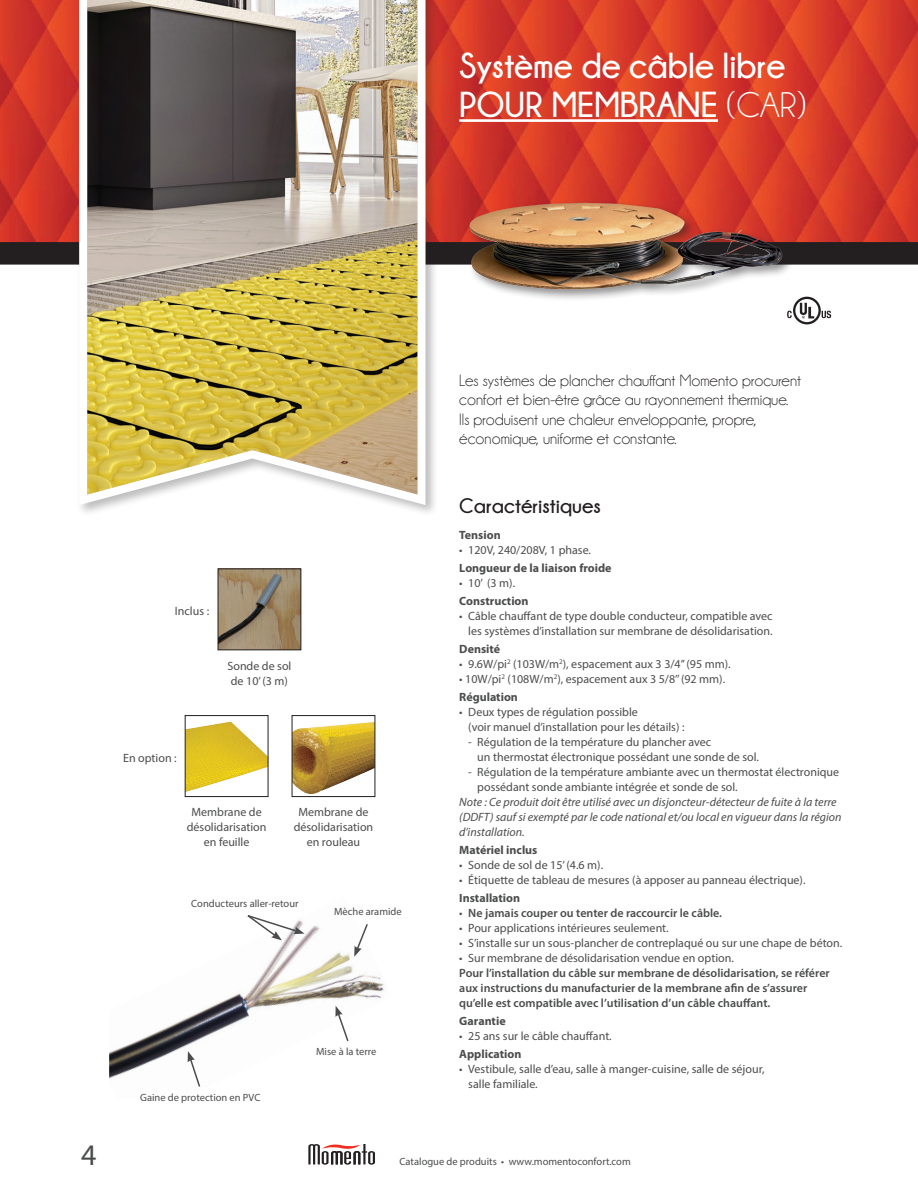
<style>
.page{position:relative;width:918px;height:1188px;background:#fff}
.page>*{position:absolute;margin:0;border:0;box-sizing:border-box;transform-origin:0 0}
.t1{font:700 36px/39px "Champagne&Limousines";color:#fff}
.t2{font:30px "Myriad Pro";color:#4b4c4d}
.t3{font:700 21px "Champagne&Limousines";color:#231f20}
.t4{font:16.5px/19.5px "Champagne&Limousines";color:#231f20}
.t5{font:12px/15px "Myriad Pro";color:#4b4c4d}
.t6{font:600 12px/15px "Myriad Pro";color:#4b4c4d}
.t7{font:italic 12px/15px "Myriad Pro";color:#4b4c4d}
.t8{font:700 12px "Myriad Pro";color:#4b4c4d}
.t9{font:10.5px "Myriad Pro";color:#4b4c4d}
.s1{font-weight:400}
.s2{font-weight:700}
</style>
<div class="page">
<svg style="left:308px;top:1144px;width:67px;height:21px"></svg>
<img style="left:0;top:0;width:918px;height:242px">
<div style="left:0;top:242px;width:918px;height:23px;background:#231f20"></div>
<div style="left:467px;top:200px;width:328px;height:102px;background:#231f20;opacity:.5"></div>
<img style="left:470px;top:203px;width:115px;height:30px">
<hr style="left:459px;top:119px;width:259px;height:3px;background:#fff">
<div style="left:76px;top:0;width:363px;height:517px;background:#231f20;opacity:.3"></div>
<svg style="left:79px;top:0;width:347px;height:505px"></svg>
<img style="left:87px;top:0;width:330px;height:495px">
<img style="left:220px;top:570px;width:79px;height:78px">
<div style="left:218px;top:568px;width:83px;height:82px;border:1px solid #231f20"></div>
<img style="left:187px;top:722px;width:43px;height:70px">
<div style="left:185px;top:715px;width:83px;height:82px;border:1px solid #231f20"></div>
<img style="left:298px;top:722px;width:75px;height:7px">
<div style="left:292px;top:715px;width:83px;height:82px;border:1px solid #231f20"></div>
<img style="left:109px;top:925px;width:275px;height:154px">
<svg style="left:188px;top:1051px;width:13px;height:36px"></svg>
<svg style="left:335px;top:1006px;width:15px;height:37px"></svg>
<svg style="left:354px;top:924px;width:15px;height:33px"></svg>
<svg style="left:246px;top:915px;width:59px;height:25px"></svg>
<svg style="left:787px;top:297px;width:44px;height:27px"></svg>
<h1 class="t1" style="left:459px;top:45px;width:348px">Système de câble libre<br>POUR MEMBRANE <span class="s1">(CAR)</span></h1>
<h3 class="t4" style="left:459px;top:371px;width:343px">Les systèmes de plancher chauffant Momento procurent confort et bien-être grâce au rayonnement thermique.<br>Ils produisent une chaleur enveloppante, propre, économique, uniforme et constante.</h3>
<p class="t5" style="left:175px;top:604px;width:36px">Inclus :</p>
<p class="t5" style="left:227px;top:658px;width:66px">Sonde de sol de 10’ (3 m)</p>
<p class="t5" style="left:123px;top:750px;width:55px">En option :</p>
<p class="t5" style="left:187px;top:805px;width:81px;text-align:center">Membrane de désolidarisation en feuille</p>
<p class="t5" style="left:294px;top:805px;width:81px;text-align:center">Membrane de désolidarisation en rouleau</p>
<p class="t9" style="left:191px;top:897px;width:109px">Conducteurs aller-retour</p>
<p class="t9" style="left:334px;top:905px;width:69px">Mèche aramide</p>
<p class="t9" style="left:140px;top:1091px;width:122px">Gaine de protection en PVC</p>
<p class="t9" style="left:316px;top:1045px;width:62px">Mise à la terre</p>
<h3 class="t3" style="left:459px;top:494px;width:143px">Caractéristiques</h3>
<p class="t8" style="left:459px;top:529px;width:43px">Tension</p>
<p class="t5" style="left:459px;top:543px;width:133px">• 120V, 240/208V, 1 phase.</p>
<p class="t8" style="left:459px;top:562px;width:154px">Longueur de la liaison froide</p>
<p class="t5" style="left:459px;top:576px;width:57px">• 10’ (3 m).</p>
<p class="t8" style="left:459px;top:595px;width:71px">Construction</p>
<p class="t5" style="left:459px;top:609px;width:315px;text-align:right">• Câble chauffant de type double conducteur, compatible avec les systèmes d’installation sur membrane de désolidarisation.</p>
<p class="t8" style="left:459px;top:643px;width:42px">Densité</p>
<p class="t5" style="left:459px;top:657px;width:273px">• 9.6W/pi<sup>2</sup> (103W/m<sup>2</sup>), espacement aux 3 3/4’’ (95 mm).</p>
<p class="t5" style="left:459px;top:670px;width:267px;line-height:18px">• 10W/pi<sup>2</sup> (108W/m<sup>2</sup>), espacement aux 3 5/8’’ (92 mm).<br><span class="s2">Régulation</span></p>
<p class="t5" style="left:468px;top:705px;width:218px;text-indent:-9px">• Deux types de régulation possible<br>(voir manuel d’installation pour les détails) :</p>
<p class="t5" style="left:477px;top:735px;width:283px;text-indent:-9px">- Régulation de la température du plancher avec<br>un thermostat électronique possédant une sonde de sol.</p>
<p class="t5" style="left:477px;top:765px;width:363px;text-indent:-9px">- Régulation de la température ambiante avec un thermostat électronique possédant sonde ambiante intégrée et sonde de sol.</p>
<p class="t7" style="left:459px;top:795px;width:384px">Note : Ce produit doit être utilisé avec un disjoncteur-détecteur de fuite à la terre (DDFT) sauf si exempté par le code national et/ou local en vigueur dans la région d’installation.</p>
<p class="t8" style="left:459px;top:844px;width:80px">Matériel inclus</p>
<p class="t5" style="left:459px;top:858px;width:145px">• Sonde de sol de 15’ (4.6 m).</p>
<p class="t5" style="left:459px;top:873px;width:348px">• Étiquette de tableau de mesures (à apposer au panneau électrique).</p>
<p class="t8" style="left:459px;top:892px;width:62px">Installation</p>
<p class="t6" style="left:459px;top:906px;width:264px"><span class="s1">•</span> Ne jamais couper ou tenter de raccourcir le câble.</p>
<p class="t5" style="left:459px;top:921px;width:211px">• Pour applications intérieures seulement.</p>
<p class="t5" style="left:459px;top:936px;width:385px">• S’installe sur un sous-plancher de contreplaqué ou sur une chape de béton.</p>
<p class="t5" style="left:459px;top:951px;width:276px">• Sur membrane de désolidarisation vendue en option.</p>
<p class="t6" style="left:459px;top:966px;width:372px">Pour l’installation du câble sur membrane de désolidarisation, se référer aux instructions du manufacturier de la membrane afin de s’assurer qu’elle est compatible avec l’utilisation d’un câble chauffant.</p>
<p class="t8" style="left:459px;top:1015px;width:48px">Garantie</p>
<p class="t5" style="left:459px;top:1029px;width:154px">• 25 ans sur le câble chauffant.</p>
<p class="t8" style="left:459px;top:1048px;width:64px">Application</p>
<p class="t5" style="left:468px;top:1062px;width:298px;text-indent:-9px">• Vestibule, salle d’eau, salle à manger-cuisine, salle de séjour, salle familiale.</p>
<h2 class="t2" style="left:81px;top:1136px;width:17px">4</h2>
<p class="t9" style="left:400px;top:1155px;width:233px">Catalogue de produits • www.momentoconfort.com</p>
</div>
